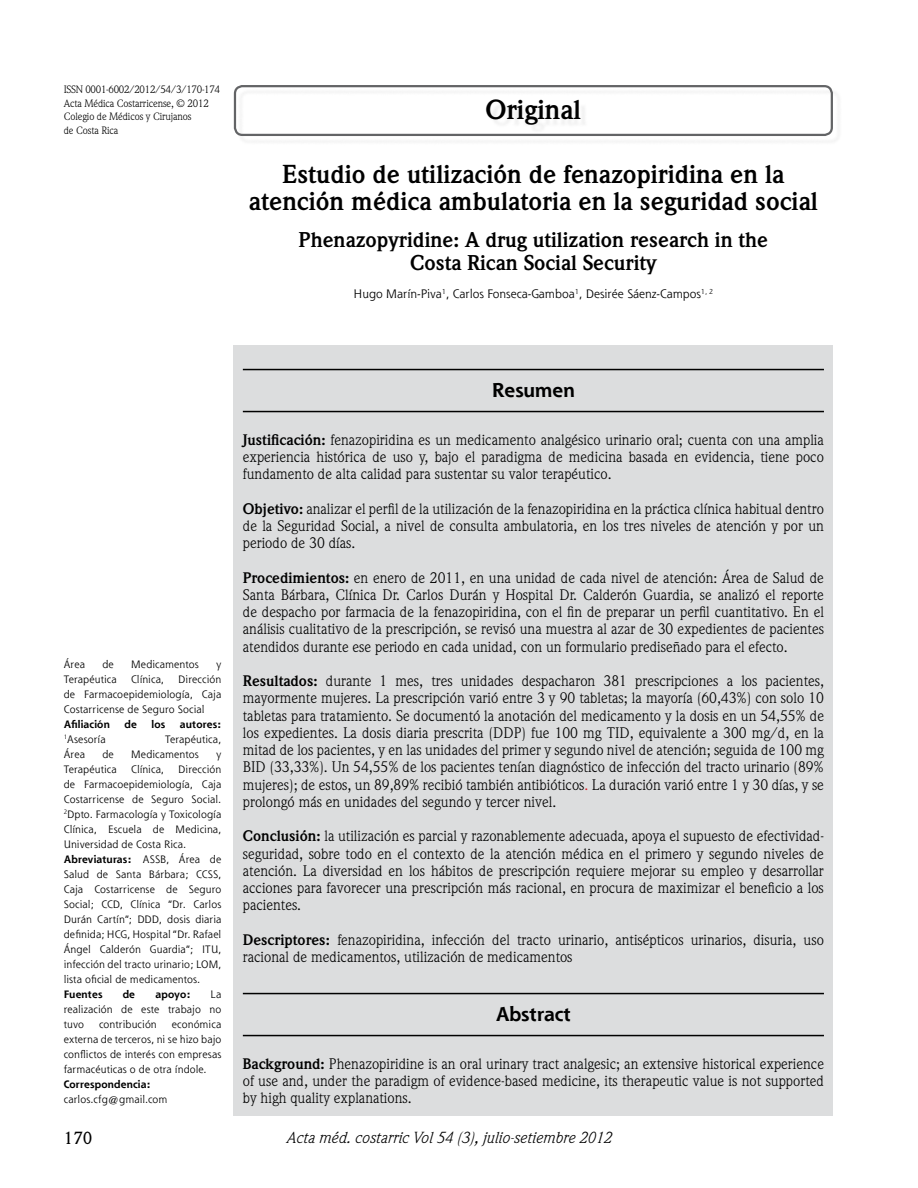
<style>
.page{position:relative;width:918px;height:1188px;background:#fff}
.page>*{position:absolute;margin:0;border:0;box-sizing:border-box;transform-origin:0 0}
.t1{font:700 27px "Weidemann";color:#000}
.t2{font:700 25.5px/27px "Weidemann";color:#000;text-align:center}
.t3{font:700 21px/22.5px "Weidemann";color:#000;text-align:center}
.t4{font:700 19.5px "Shannon";color:#000}
.t5{font:500 17.25px "Weidemann";color:#000}
.t6{font:italic 15.75px "Weidemann";color:#000}
.t7{font:15px/17.2px "Weidemann";color:#000;text-align:justify}
.t8{font:12px "Shannon";color:#000}
.t9{font:10.5px/15px "Shannon";letter-spacing:.01em;color:#000;text-align:justify}
.t10{font:10.5px/13.5px "Weidemann";letter-spacing:-.01em;color:#000}
.t11{font:700 10.5px "Shannon";letter-spacing:.015em;color:#000}
.s1{font-weight:700}
.s2{color:#de1a24}
</style>
<div class="page">
<div style="left:234px;top:85px;width:599px;height:51px;border:2px solid #636466;border-radius:8px"></div>
<div style="left:234px;top:345px;width:599px;height:771px;background:#dcddde"></div>
<hr style="left:243px;top:369px;width:581px;height:1px;background:#000">
<hr style="left:243px;top:411px;width:581px;height:1px;background:#000">
<hr style="left:243px;top:993px;width:581px;height:1px;background:#000">
<hr style="left:243px;top:1035px;width:581px;height:1px;background:#000">
<p class="t10" style="left:64px;top:83px;width:158px">ISSN 0001-6002/2012/54/3/170-174<br>Acta Médica Costarricense, © 2012<br>Colegio de Médicos y Cirujanos<br>de Costa Rica</p>
<h1 class="t1" style="left:485px;top:94px;width:97px">Original</h1>
<h2 class="t2" style="left:249px;top:161px;width:571px">Estudio de utilización de fenazopiridina en la atención médica ambulatoria en la seguridad social</h2>
<h3 class="t3" style="left:299px;top:229px;width:471px">Phenazopyridine: A drug utilization research in the<br>Costa Rican Social Security</h3>
<p class="t8" style="left:354px;top:286px;width:361px">Hugo Marín-Piva<sup>1</sup>, Carlos Fonseca-Gamboa<sup>1</sup>, Desirée Sáenz-Campos<sup>1,</sup> <sup>2</sup></p>
<p class="t9" style="left:64px;top:656px;width:23px">Área</p>
<p class="t9" style="left:102px;top:656px;width:13px">de</p>
<p class="t9" style="left:131px;top:656px;width:69px">Medicamentos</p>
<p class="t9" style="left:216px;top:656px;width:7px">y</p>
<p class="t9" style="left:64px;top:671px;width:55px">Terapéutica</p>
<p class="t9" style="left:131px;top:671px;width:35px">Clínica,</p>
<p class="t9" style="left:64px;top:671px;width:159px;text-indent:114px">Dirección de Farmacoepidemiología, Caja Costarricense de Seguro Social</p>
<p class="t11" style="left:64px;top:717px;width:48px">Afiliación</p>
<p class="t11" style="left:125px;top:717px;width:14px">de</p>
<p class="t11" style="left:152px;top:717px;width:15px">los</p>
<p class="t11" style="left:180px;top:717px;width:43px">autores:</p>
<p class="t9" style="left:64px;top:731px;width:43px"><sup>1</sup>Asesoría</p>
<p class="t9" style="left:165px;top:731px;width:58px">Terapéutica,</p>
<p class="t9" style="left:64px;top:746px;width:23px">Área</p>
<p class="t9" style="left:102px;top:746px;width:13px">de</p>
<p class="t9" style="left:131px;top:746px;width:69px">Medicamentos</p>
<p class="t9" style="left:216px;top:746px;width:7px">y</p>
<p class="t9" style="left:64px;top:761px;width:55px">Terapéutica</p>
<p class="t9" style="left:131px;top:761px;width:35px">Clínica,</p>
<p class="t9" style="left:64px;top:761px;width:159px;text-align:left;text-indent:114px">Dirección de Farmacoepidemiología, Caja<br>Costarricense de Seguro Social.<br><sup>2</sup>Dpto. Farmacología y Toxicología<br>Clínica, Escuela de Medicina,<br>Universidad de Costa Rica.<br><span class="s1">Abreviaturas:</span> ASSB, Área de<br>Salud de Santa Bárbara; CCSS,<br>Caja Costarricense de Seguro<br>Social; CCD, Clínica “Dr. Carlos<br>Durán Cartín”; DDD, dosis diaria definida; HCG, Hospital “Dr. Rafael<br>Ángel Calderón Guardia”; ITU, infección del tracto urinario; LOM, lista oficial de medicamentos.</p>
<p class="t11" style="left:64px;top:987px;width:40px">Fuentes</p>
<p class="t11" style="left:123px;top:987px;width:14px">de</p>
<p class="t11" style="left:155px;top:987px;width:37px">apoyo:</p>
<p class="t9" style="left:64px;top:986px;width:159px;text-indent:147px">La realización de este trabajo no tuvo</p>
<p class="t9" style="left:99px;top:1016px;width:59px">contribución</p>
<p class="t9" style="left:64px;top:1016px;width:159px;text-indent:108px">económica externa de terceros, ni se hizo bajo conflictos de interés con empresas farmacéuticas o de otra índole.</p>
<p class="t11" style="left:64px;top:1077px;width:88px">Correspondencia:</p>
<p class="t9" style="left:64px;top:1091px;width:105px">carlos.cfg@gmail.com</p>
<h3 class="t4" style="left:492px;top:378px;width:85px">Resumen</h3>
<p class="t7" style="left:243px;top:431px;width:583px"><span class="s1">Justificación:</span> fenazopiridina es un medicamento analgésico urinario oral; cuenta con una amplia experiencia histórica de uso y, bajo el paradigma de medicina basada en evidencia, tiene poco fundamento de alta calidad para sustentar su valor terapéutico.</p>
<p class="t7" style="left:243px;top:500px;width:583px"><span class="s1">Objetivo:</span> analizar el perfil de la utilización de la fenazopiridina en la práctica clínica habitual dentro de la Seguridad Social, a nivel de consulta ambulatoria, en los tres niveles de atención y por un periodo de 30 días.</p>
<p class="t7" style="left:243px;top:569px;width:583px"><span class="s1">Procedimientos:</span> en enero de 2011, en una unidad de cada nivel de atención: Área de Salud de Santa Bárbara, Clínica Dr. Carlos Durán y Hospital Dr. Calderón Guardia, se analizó el reporte de despacho por farmacia de la fenazopiridina, con el fin de preparar un perfil cuantitativo. En el análisis cualitativo de la prescripción, se revisó una muestra al azar de 30 expedientes de pacientes atendidos durante ese periodo en cada unidad, con un formulario prediseñado para el efecto.</p>
<p class="t7" style="left:243px;top:672px;width:583px"><span class="s1">Resultados:</span> durante 1 mes, tres unidades despacharon 381 prescripciones a los pacientes, mayormente mujeres. La prescripción varió entre 3 y 90 tabletas; la mayoría (60,43%) con solo 10 tabletas para tratamiento. Se documentó la anotación del medicamento y la dosis en un 54,55% de los expedientes. La dosis diaria prescrita (DDP) fue 100 mg TID, equivalente a 300 mg/d, en la mitad de los pacientes, y en las unidades del primer y segundo nivel de atención; seguida de 100 mg BID (33,33%). Un 54,55% de los pacientes tenían diagnóstico de infección del tracto urinario (89% mujeres); de estos, un 89,89% recibió también antibióticos<span class="s2">.</span> La duración varió entre 1 y 30 días, y se prolongó más en unidades del segundo y tercer nivel.</p>
<p class="t7" style="left:243px;top:827px;width:583px"><span class="s1">Conclusión:</span> la utilización es parcial y razonablemente adecuada, apoya el supuesto de efectividad&shy;seguridad, sobre todo en el contexto de la atención médica en el primero y segundo niveles de atención. La diversidad en los hábitos de prescripción requiere mejorar su empleo y desarrollar acciones para favorecer una prescripción más racional, en procura de maximizar el beneficio a los pacientes.</p>
<p class="t7" style="left:243px;top:931px;width:583px"><span class="s1">Descriptores:</span> fenazopiridina, infección del tracto urinario, antisépticos urinarios, disuria, uso racional de medicamentos, utilización de medicamentos</p>
<h3 class="t4" style="left:496px;top:1002px;width:77px">Abstract</h3>
<p class="t7" style="left:243px;top:1055px;width:583px"><span class="s1">Background:</span> Phenazopiridine is an oral urinary tract analgesic; an extensive historical experience of use and, under the paradigm of evidence-based medicine, its therapeutic value is not supported by high quality explanations.</p>
<p class="t5" style="left:64px;top:1127px;width:30px">170</p>
<p class="t6" style="left:286px;top:1128px;width:327px">Acta méd. costarric Vol 54 (3), julio-setiembre 2012</p>
</div>
